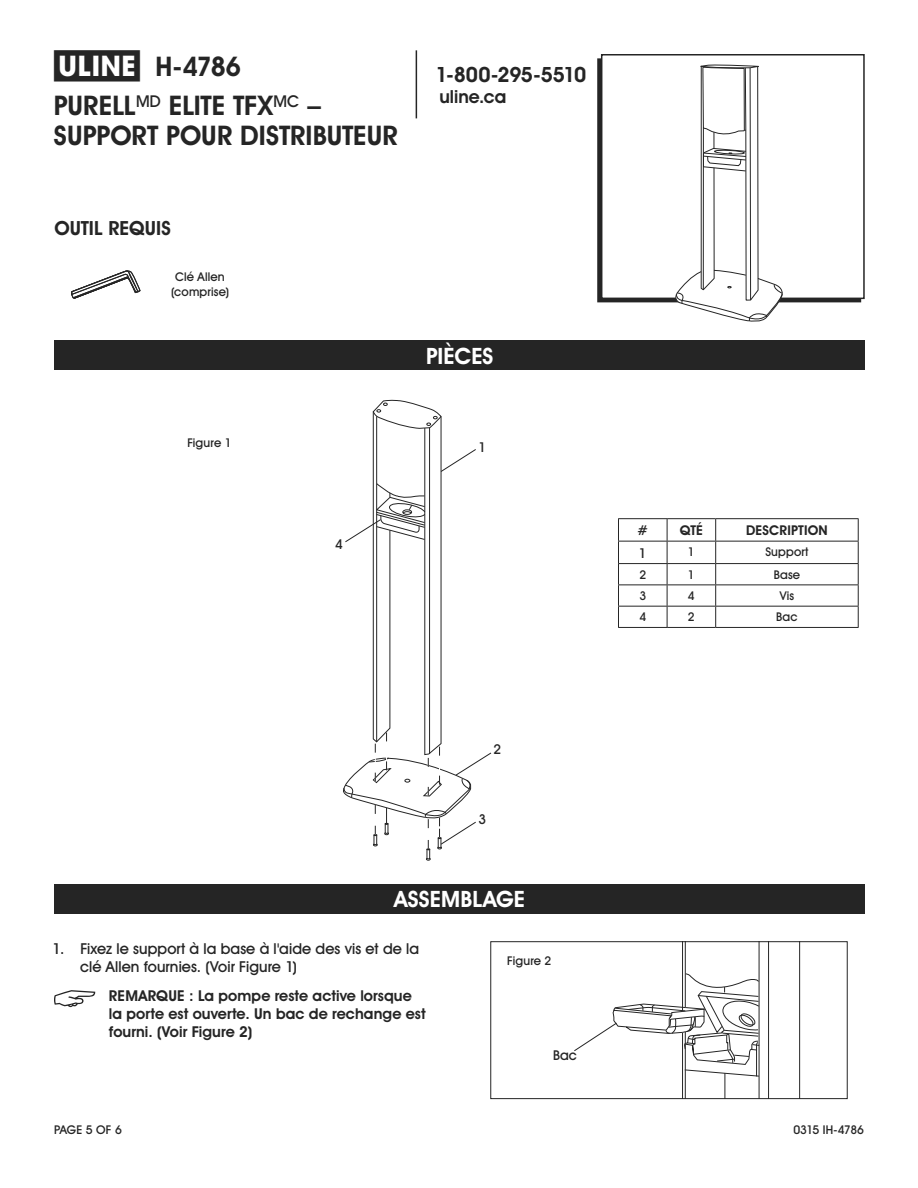
<style>
.page{position:relative;width:918px;height:1188px;background:#fff}
.page>*{position:absolute;margin:0;border:0;box-sizing:border-box;transform-origin:0 0}
.t1{font:700 27px/38.7px "Uline Two Knine";color:#252525}
.t2{font:700 22.5px "Uline Two Knine";letter-spacing:.005em;color:#fff}
.t3{font:700 21px "Uline Two Knine";letter-spacing:-.02em;color:#252525}
.t4{font:700 19.5px "Uline Two Knine";letter-spacing:.005em;color:#252525}
.t5{font:700 18px "Uline Two Knine";color:#252525}
.t6{font:700 15px/18px "Uline Two Knine";letter-spacing:.005em;color:#252525}
.t7{font:15px/18px "Uline Two Knine";letter-spacing:.005em;color:#252525}
.t8{font:700 13.5px "Uline Two Knine";letter-spacing:.015em;color:#252525}
.t9{font:13.5px "Uline Two Knine";color:#252525}
.t10{font:12px/14.4px "Uline Two Knine";letter-spacing:.015em;color:#252525;text-align:center}
.t11{font:12px "Uline Two Knine";letter-spacing:-.04em;color:#252525}
.s1{font-size:28.5px}
</style>
<div class="page">
<hr style="left:416px;top:50px;width:1px;height:68px;background:#252525">
<svg style="left:54px;top:990px;width:41px;height:17px"></svg>
<div style="left:55px;top:884px;width:810px;height:30px;background:#252525"></div>
<div style="left:55px;top:340px;width:810px;height:30px;background:#252525"></div>
<div style="left:601px;top:54px;width:264px;height:245px;border:2px solid #252525"></div>
<svg style="left:673px;top:64px;width:111px;height:258px"></svg>
<svg style="left:71px;top:270px;width:69px;height:29px"></svg>
<hr style="left:618px;top:518px;width:49px;height:1px;background:#252525">
<hr style="left:667px;top:518px;width:49px;height:1px;background:#252525">
<hr style="left:716px;top:518px;width:143px;height:1px;background:#252525">
<hr style="left:618px;top:563px;width:49px;height:1px;background:#252525">
<hr style="left:667px;top:563px;width:49px;height:1px;background:#252525">
<hr style="left:716px;top:563px;width:143px;height:1px;background:#252525">
<hr style="left:618px;top:584px;width:49px;height:1px;background:#252525">
<hr style="left:667px;top:584px;width:49px;height:1px;background:#252525">
<hr style="left:716px;top:584px;width:143px;height:1px;background:#252525">
<hr style="left:618px;top:606px;width:49px;height:1px;background:#252525">
<svg style="left:618px;top:519px;width:1px;height:108px"></svg>
<hr style="left:667px;top:606px;width:49px;height:1px;background:#252525">
<svg style="left:667px;top:519px;width:1px;height:108px"></svg>
<hr style="left:716px;top:606px;width:143px;height:1px;background:#252525">
<svg style="left:715px;top:519px;width:1px;height:108px"></svg>
<svg style="left:858px;top:519px;width:1px;height:108px"></svg>
<hr style="left:618px;top:627px;width:49px;height:1px;background:#252525">
<hr style="left:667px;top:627px;width:49px;height:1px;background:#252525">
<hr style="left:716px;top:627px;width:143px;height:1px;background:#252525">
<hr style="left:618px;top:541px;width:49px;height:1px;background:#252525">
<hr style="left:667px;top:541px;width:49px;height:1px;background:#252525">
<hr style="left:716px;top:541px;width:143px;height:1px;background:#252525">
<hr style="left:768px;top:942px;width:1px;height:157px;background:#252525">
<hr style="left:799px;top:942px;width:1px;height:157px;background:#252525">
<svg style="left:574px;top:943px;width:186px;height:154px"></svg>
<div style="left:490px;top:941px;width:358px;height:158px;border:1px solid #252525"></div>
<svg style="left:343px;top:400px;width:149px;height:461px"></svg>
<h1 class="t1" style="left:54px;top:47px;width:268px"><span class="s1">π</span> H-4786<br>PURELL<sup>MD</sup> ELITE TFX<sup>MC</sup> –</h1>
<h1 class="t1" style="left:54px;top:116px;width:345px">SUPPORT POUR DISTRIBUTEUR</h1>
<h3 class="t3" style="left:435px;top:62px;width:152px">1-800-295-5510</h3>
<p class="t5" style="left:439px;top:86px;width:68px">uline.ca</p>
<h3 class="t4" style="left:54px;top:216px;width:118px">OUTIL REQUIS</h3>
<p class="t10" style="left:171px;top:270px;width:60px">Clé Allen (comprise)</p>
<p class="t10" style="left:187px;top:435px;width:46px">Figure 1</p>
<h2 class="t2" style="left:426px;top:342px;width:69px">PIÈCES</h2>
<p class="t9" style="left:478px;top:439px;width:9px">1</p>
<p class="t9" style="left:335px;top:536px;width:9px">4</p>
<p class="t9" style="left:494px;top:741px;width:9px">2</p>
<p class="t9" style="left:478px;top:810px;width:9px">3</p>
<h2 class="t2" style="left:394px;top:885px;width:132px">ASSEMBLAGE</h2>
<p class="t7" style="left:80px;top:940px;width:341px;text-indent:-28px">1. Fixez le support à la base à l'aide des vis et de la clé Allen fournies. (Voir Figure 1)</p>
<p class="t6" style="left:109px;top:986px;width:318px">REMARQUE : La pompe reste active lorsque la porte est ouverte. Un bac de rechange est fourni. (Voir Figure 2)</p>
<p class="t10" style="left:507px;top:953px;width:46px">Figure 2</p>
<p class="t9" style="left:553px;top:1047px;width:25px">Bac</p>
<p class="t8" style="left:638px;top:522px;width:12px">#</p>
<p class="t8" style="left:680px;top:522px;width:25px">QTÉ</p>
<p class="t8" style="left:746px;top:522px;width:83px">DESCRIPTION</p>
<p class="t9" style="left:639px;top:544px;width:9px">1</p>
<p class="t10" style="left:688px;top:545px;width:8px">1</p>
<p class="t10" style="left:765px;top:545px;width:45px">Support</p>
<p class="t10" style="left:639px;top:567px;width:8px">2</p>
<p class="t10" style="left:688px;top:567px;width:8px">1</p>
<p class="t10" style="left:774px;top:567px;width:28px">Base</p>
<p class="t10" style="left:639px;top:589px;width:8px">3</p>
<p class="t10" style="left:688px;top:589px;width:8px">4</p>
<p class="t10" style="left:780px;top:589px;width:16px">Vis</p>
<p class="t10" style="left:639px;top:610px;width:8px">4</p>
<p class="t10" style="left:688px;top:610px;width:8px">2</p>
<p class="t10" style="left:776px;top:610px;width:23px">Bac</p>
<p class="t10" style="left:54px;top:1122px;width:69px">PAGE 5 OF 6</p>
<p class="t11" style="left:793px;top:1122px;width:72px">0315 IH-4786</p>
</div>
